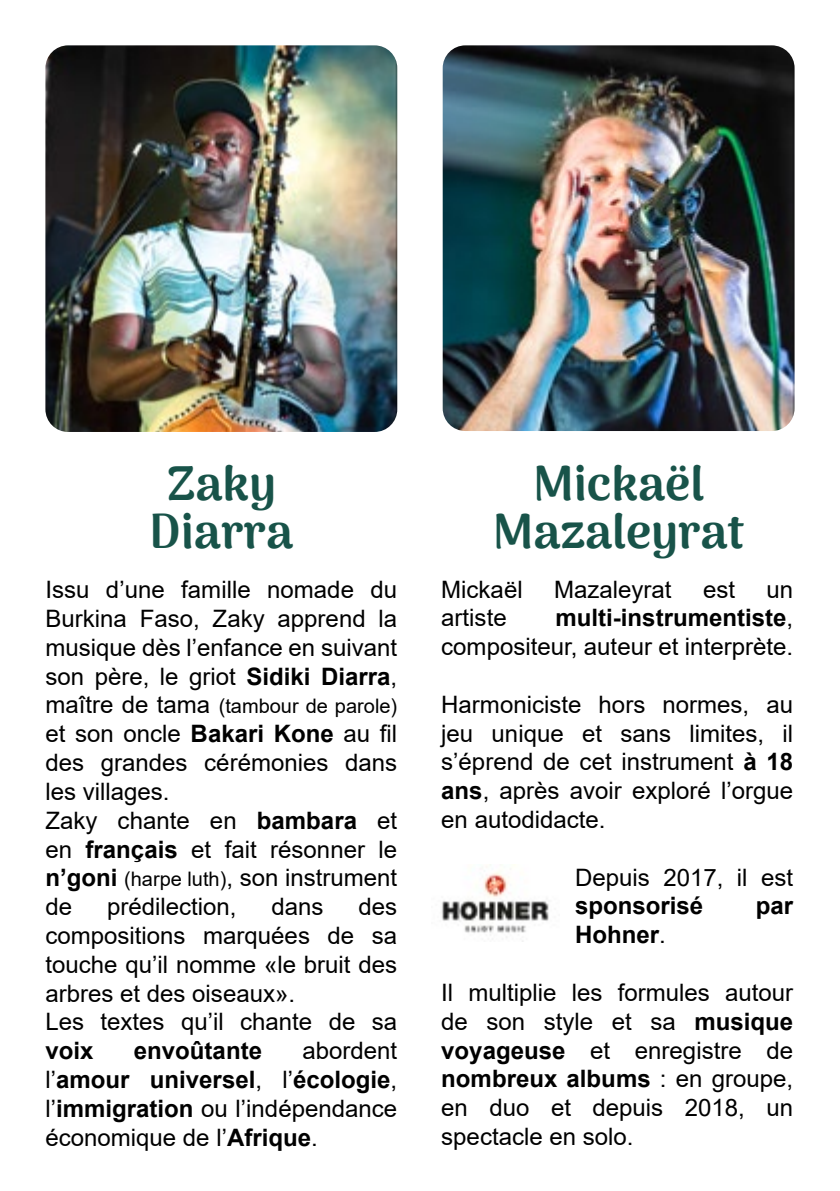
<style>
.page{position:relative;width:840px;height:1191px;background:#fff}
.page>*{position:absolute;margin:0;border:0;box-sizing:border-box;transform-origin:0 0}
.t1{font:900 48px/48px "Arima Madurai";color:#185349;text-align:center}
.t2{font:24px/28.8px "Arial";color:#000;text-align:justify}
.t3{font:700 24px "Arial";color:#000}
.t4{font:20px "Arial";color:#000}
.s1{font-weight:700}
.s2{font-size:24px}
.s3{font-size:20px}
.s4{font-weight:400}
</style>
<div class="page">
<img style="left:442px;top:45px;width:352px;height:386px">
<img style="left:45px;top:45px;width:352px;height:387px">
<img style="left:441px;top:871px;width:108px;height:67px">
<h1 class="t1" style="left:149px;top:461px;width:145px">Zaky<br>Diarra</h1>
<h1 class="t1" style="left:492px;top:461px;width:253px">Mickaël<br>Mazaleyrat</h1>
<p class="t2" style="left:441px;top:574px;width:83px">Mickaël</p>
<p class="t2" style="left:553px;top:574px;width:119px">Mazaleyrat</p>
<p class="t2" style="left:702px;top:574px;width:34px">est</p>
<p class="t2" style="left:766px;top:574px;width:28px">un</p>
<p class="t2" style="left:441px;top:603px;width:67px">artiste</p>
<p class="t2" style="left:45px;top:575px;width:353px">Issu d’une famille nomade du Burkina Faso, Zaky apprend la musique dès l’enfance en suivant son père, le griot <span class="s1">Sidiki Diarra</span>,</p>
<p class="t4" style="left:45px;top:692px;width:353px"><span class="s2">maître de tama</span> (tambour de parole)</p>
<p class="t2" style="left:45px;top:719px;width:353px;text-align:left">et son oncle <span class="s1">Bakari Kone</span> au fil des grandes cérémonies dans les villages.<br>Zaky chante en <span class="s1">bambara</span> et en <span class="s1">français</span> et fait résonner le <span class="s1">n’goni</span> <span class="s3">(harpe luth)</span>, son instrument de</p>
<p class="t2" style="left:441px;top:603px;width:353px;text-align:right"><span class="s1">multi-instrumentiste</span>, compositeur, auteur et interprète.</p>
<p class="t2" style="left:441px;top:690px;width:353px">Harmoniciste hors normes, au jeu unique et sans limites, il s’éprend de cet instrument <span class="s1">à 18 ans</span>, après avoir exploré l’orgue en autodidacte.</p>
<p class="t2" style="left:574px;top:862px;width:219px">Depuis 2017, il est</p>
<p class="t3" style="left:574px;top:889px;width:130px">sponsorisé</p>
<p class="t3" style="left:755px;top:889px;width:39px">par</p>
<p class="t3" style="left:574px;top:918px;width:92px">Hohner<span class="s4">.</span></p>
<p class="t2" style="left:441px;top:978px;width:353px">Il multiplie les formules autour de son style et sa <span class="s1">musique voyageuse</span> et enregistre de <span class="s1">nombreux albums</span> : en groupe, en duo et depuis 2018, un spectacle en solo.</p>
<p class="t2" style="left:107px;top:892px;width:131px">prédilection,</p>
<p class="t2" style="left:271px;top:892px;width:54px">dans</p>
<p class="t2" style="left:45px;top:892px;width:353px;text-align:left;text-indent:313px">des compositions marquées de sa touche qu’il nomme «le bruit des arbres et des oiseaux».<br>Les textes qu’il chante de sa</p>
<p class="t3" style="left:45px;top:1033px;width:50px">voix</p>
<p class="t3" style="left:134px;top:1033px;width:130px">envoûtante</p>
<p class="t2" style="left:45px;top:1036px;width:353px;text-indent:257px">abordent l’<span class="s1">amour universel</span>, l’<span class="s1">écologie</span>, l’<span class="s1">immigration</span> ou l’indépendance économique de l’<span class="s1">Afrique</span>.</p>
</div>
